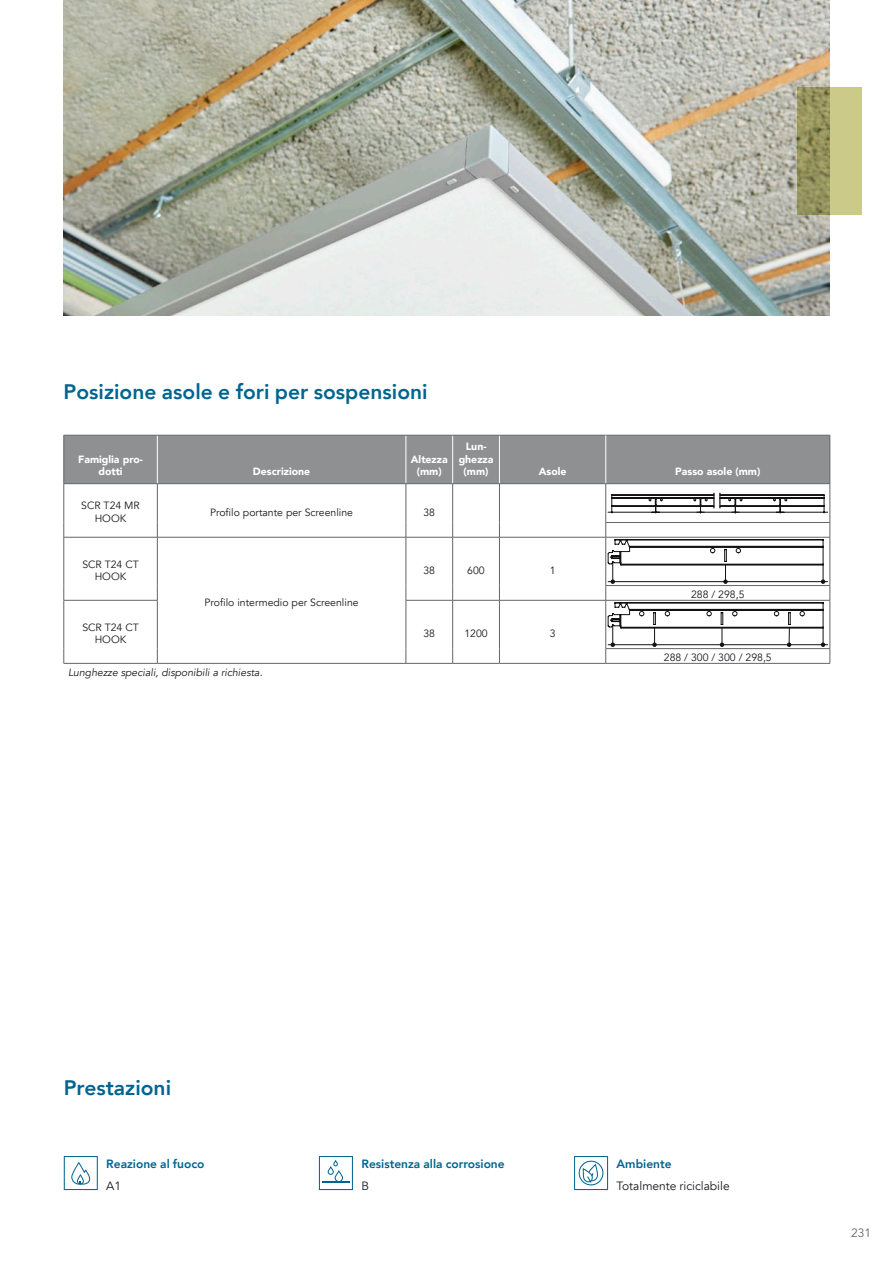
<style>
.page{position:relative;width:893px;height:1263px;background:#fff}
.page>*{position:absolute;margin:0;border:0;box-sizing:border-box;transform-origin:0 0}
.t1{font:800 21px "Avenir";color:#006490}
.t2{font:800 12px "Avenir";color:#006490}
.t3{font:12px "Avenir";color:#1a171c}
.t4{font:12px "Avenir";color:#646567}
.t5{font:10.5px/12.6px "Avenir";color:#1a171c;text-align:center}
.t6{font:900 10.5px/12.6px "Avenir";color:#fff;text-align:center}
.t7{font:italic 10.5px "Avenir";color:#1a171c}
</style>
<div class="page">
<svg style="left:64px;top:1156px;width:34px;height:34px"></svg>
<svg style="left:319px;top:1156px;width:34px;height:34px"></svg>
<svg style="left:574px;top:1156px;width:34px;height:34px"></svg>
<img style="left:64px;top:0;width:765px;height:316px">
<svg style="left:797px;top:88px;width:65px;height:127px;background:#aead72"></svg>
<div style="left:65px;top:436px;width:765px;height:47px;background:#8f9092"></div>
<hr style="left:64px;top:484px;width:1px;height:38px;background:#646567">
<svg style="left:64px;top:522px;width:1px;height:15px"></svg>
<hr style="left:64px;top:537px;width:1px;height:48px;background:#646567">
<svg style="left:64px;top:585px;width:1px;height:15px"></svg>
<hr style="left:64px;top:600px;width:1px;height:49px;background:#646567">
<svg style="left:64px;top:649px;width:1px;height:14px"></svg>
<hr style="left:157px;top:484px;width:1px;height:38px;background:#646567">
<svg style="left:157px;top:522px;width:1px;height:15px"></svg>
<hr style="left:157px;top:537px;width:1px;height:48px;background:#646567">
<svg style="left:157px;top:585px;width:1px;height:15px"></svg>
<hr style="left:157px;top:600px;width:1px;height:49px;background:#646567">
<svg style="left:157px;top:649px;width:1px;height:14px"></svg>
<hr style="left:406px;top:484px;width:1px;height:38px;background:#646567">
<hr style="left:452px;top:484px;width:1px;height:38px;background:#646567">
<hr style="left:499px;top:484px;width:1px;height:38px;background:#646567">
<hr style="left:605px;top:484px;width:1px;height:38px;background:#646567">
<hr style="left:830px;top:484px;width:1px;height:38px;background:#646567">
<svg style="left:406px;top:522px;width:1px;height:15px"></svg>
<svg style="left:452px;top:522px;width:1px;height:15px"></svg>
<svg style="left:499px;top:522px;width:1px;height:15px"></svg>
<hr style="left:406px;top:537px;width:1px;height:48px;background:#646567">
<hr style="left:452px;top:537px;width:1px;height:48px;background:#646567">
<hr style="left:499px;top:537px;width:1px;height:48px;background:#646567">
<svg style="left:406px;top:585px;width:1px;height:15px"></svg>
<svg style="left:452px;top:585px;width:1px;height:15px"></svg>
<svg style="left:499px;top:585px;width:1px;height:15px"></svg>
<hr style="left:406px;top:600px;width:1px;height:49px;background:#646567">
<hr style="left:452px;top:600px;width:1px;height:49px;background:#646567">
<hr style="left:499px;top:600px;width:1px;height:49px;background:#646567">
<svg style="left:406px;top:649px;width:1px;height:14px"></svg>
<svg style="left:452px;top:649px;width:1px;height:14px"></svg>
<svg style="left:499px;top:649px;width:1px;height:14px"></svg>
<hr style="left:606px;top:522px;width:224px;height:1px;background:#646567">
<hr style="left:157px;top:435px;width:1px;height:48px;background:#fff">
<hr style="left:406px;top:435px;width:1px;height:48px;background:#fff">
<hr style="left:452px;top:435px;width:1px;height:48px;background:#fff">
<hr style="left:499px;top:435px;width:1px;height:48px;background:#fff">
<hr style="left:64px;top:663px;width:93px;height:1px;background:#646567">
<hr style="left:157px;top:663px;width:249px;height:1px;background:#646567">
<hr style="left:406px;top:663px;width:47px;height:1px;background:#646567">
<hr style="left:453px;top:663px;width:46px;height:1px;background:#646567">
<hr style="left:499px;top:663px;width:107px;height:1px;background:#646567">
<hr style="left:606px;top:663px;width:224px;height:1px;background:#646567">
<hr style="left:64px;top:435px;width:93px;height:1px;background:#646567">
<hr style="left:64px;top:435px;width:1px;height:48px;background:#646567">
<hr style="left:157px;top:435px;width:249px;height:1px;background:#646567">
<hr style="left:406px;top:435px;width:47px;height:1px;background:#646567">
<hr style="left:453px;top:435px;width:46px;height:1px;background:#646567">
<hr style="left:499px;top:435px;width:107px;height:1px;background:#646567">
<hr style="left:606px;top:435px;width:224px;height:1px;background:#646567">
<hr style="left:830px;top:435px;width:1px;height:48px;background:#646567">
<hr style="left:605px;top:435px;width:1px;height:48px;background:#fff">
<hr style="left:64px;top:483px;width:93px;height:1px;background:#646567">
<hr style="left:157px;top:483px;width:249px;height:1px;background:#646567">
<hr style="left:406px;top:483px;width:47px;height:1px;background:#646567">
<hr style="left:453px;top:483px;width:46px;height:1px;background:#646567">
<hr style="left:499px;top:483px;width:107px;height:1px;background:#646567">
<hr style="left:606px;top:483px;width:224px;height:1px;background:#646567">
<hr style="left:64px;top:537px;width:93px;height:1px;background:#646567">
<hr style="left:157px;top:537px;width:249px;height:1px;background:#646567">
<hr style="left:406px;top:537px;width:47px;height:1px;background:#646567">
<hr style="left:453px;top:537px;width:46px;height:1px;background:#646567">
<hr style="left:499px;top:537px;width:107px;height:1px;background:#646567">
<hr style="left:64px;top:600px;width:94px;height:1px;background:#646567">
<hr style="left:406px;top:600px;width:47px;height:1px;background:#646567">
<hr style="left:453px;top:600px;width:46px;height:1px;background:#646567">
<hr style="left:499px;top:600px;width:107px;height:1px;background:#646567">
<svg style="left:608px;top:493px;width:220px;height:20px"></svg>
<svg style="left:605px;top:523px;width:226px;height:140px"></svg>
<h1 class="t1" style="left:64px;top:376px;width:366px">Posizione asole e fori per sospensioni</h1>
<p class="t6" style="left:78px;top:452px;width:66px">Famiglia pro&shy;dotti</p>
<p class="t6" style="left:253px;top:465px;width:59px">Descrizione</p>
<p class="t6" style="left:411px;top:452px;width:38px">Altezza (mm)</p>
<p class="t6" style="left:459px;top:440px;width:36px">Lun&shy;ghezza (mm)</p>
<p class="t6" style="left:539px;top:465px;width:29px">Asole</p>
<p class="t6" style="left:675px;top:465px;width:87px">Passo asole (mm)</p>
<p class="t5" style="left:81px;top:500px;width:60px">SCR T24 MR<br>HOOK</p>
<p class="t5" style="left:210px;top:506px;width:145px">Profilo portante per Screenline</p>
<p class="t5" style="left:423px;top:506px;width:13px">38</p>
<p class="t5" style="left:82px;top:558px;width:58px">SCR T24 CT<br>HOOK</p>
<p class="t5" style="left:205px;top:596px;width:156px">Profilo intermedio per Screenline</p>
<p class="t5" style="left:423px;top:564px;width:13px">38</p>
<p class="t5" style="left:467px;top:564px;width:19px">600</p>
<p class="t5" style="left:550px;top:564px;width:7px">1</p>
<p class="t5" style="left:82px;top:621px;width:58px">SCR T24 CT<br>HOOK</p>
<p class="t5" style="left:423px;top:627px;width:13px">38</p>
<p class="t5" style="left:464px;top:627px;width:25px">1200</p>
<p class="t5" style="left:550px;top:627px;width:7px">3</p>
<p class="t7" style="left:68px;top:666px;width:196px">Lunghezze speciali, disponibili a richiesta.</p>
<p class="t5" style="left:691px;top:588px;width:55px">288 / 298,5</p>
<p class="t5" style="left:664px;top:651px;width:109px">288 / 300 / 300 / 298,5</p>
<h1 class="t1" style="left:64px;top:1071px;width:109px">Prestazioni</h1>
<p class="t2" style="left:106px;top:1154px;width:100px">Reazione al fuoco</p>
<p class="t3" style="left:106px;top:1179px;width:16px">A1</p>
<p class="t2" style="left:361px;top:1154px;width:145px">Resistenza alla corrosione</p>
<p class="t3" style="left:361px;top:1179px;width:9px">B</p>
<p class="t2" style="left:617px;top:1154px;width:57px">Ambiente</p>
<p class="t3" style="left:617px;top:1179px;width:115px">Totalmente riciclabile</p>
<p class="t4" style="left:851px;top:1226px;width:22px">231</p>
</div>
